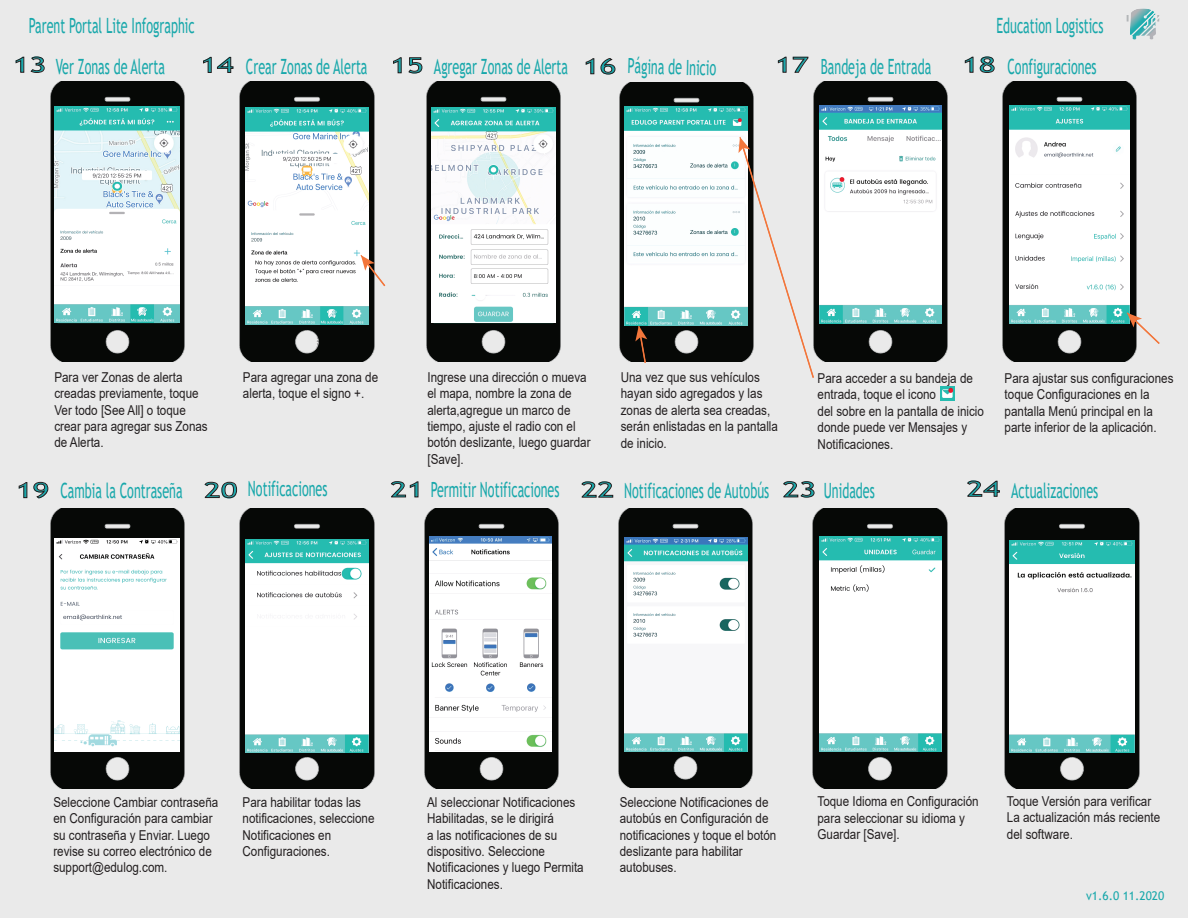
<style>
.page{position:relative;width:1188px;height:918px;background:#eaeaea}
.page>*{position:absolute;margin:0;border:0;box-sizing:border-box;transform-origin:0 0}
.t1{font:21px "Trebuchet MS";color:#19a8ab;scale:.6 1}
.t2{font:21px "Trebuchet MS";color:#19a8ab;scale:1.51 1}
.t3{font:13.65px/16.4px "Arial";color:#231f20;scale:.85 1}
.t4{font:12px "Trebuchet MS";color:#19a8ab}
</style>
<div class="page">
<img style="left:1126px;top:9px;width:33px;height:31px">
<svg style="left:15px;top:56px;width:30px;height:17px"></svg>
<svg style="left:581px;top:481px;width:33px;height:17px"></svg>
<svg style="left:391px;top:481px;width:28px;height:17px"></svg>
<svg style="left:585px;top:58px;width:31px;height:17px"></svg>
<svg style="left:393px;top:57px;width:9px;height:17px"></svg>
<svg style="left:408px;top:57px;width:15px;height:17px"></svg>
<svg style="left:203px;top:57px;width:31px;height:16px"></svg>
<svg style="left:204px;top:482px;width:33px;height:17px"></svg>
<svg style="left:18px;top:482px;width:31px;height:17px"></svg>
<svg style="left:778px;top:56px;width:31px;height:17px"></svg>
<img style="left:619px;top:82px;width:135px;height:280px">
<img style="left:1002px;top:81px;width:135px;height:280px">
<svg style="left:965px;top:56px;width:30px;height:17px"></svg>
<img style="left:50px;top:508px;width:135px;height:280px">
<img style="left:239px;top:508px;width:136px;height:280px">
<img style="left:424px;top:508px;width:135px;height:280px">
<img style="left:618px;top:508px;width:135px;height:280px">
<img style="left:812px;top:508px;width:136px;height:280px">
<img style="left:1004px;top:508px;width:136px;height:280px">
<svg style="left:783px;top:481px;width:32px;height:17px"></svg>
<img style="left:430px;top:536px;width:122px;height:215px">
<img style="left:940px;top:387px;width:15px;height:14px">
<img style="left:813px;top:81px;width:135px;height:280px">
<img style="left:426px;top:82px;width:135px;height:280px">
<svg style="left:635px;top:326px;width:12px;height:37px"></svg>
<svg style="left:967px;top:480px;width:33px;height:17px"></svg>
<img style="left:239px;top:82px;width:136px;height:280px">
<img style="left:50px;top:82px;width:135px;height:280px">
<img style="left:245px;top:107px;width:124px;height:217px">
<svg style="left:361px;top:255px;width:25px;height:33px"></svg>
<img style="left:55px;top:107px;width:124px;height:216px">
<img style="left:432px;top:107px;width:124px;height:215px">
<img style="left:624px;top:107px;width:123px;height:218px">
<svg style="left:738px;top:137px;width:77px;height:241px"></svg>
<img style="left:819px;top:105px;width:123px;height:219px">
<img style="left:1009px;top:106px;width:121px;height:218px">
<svg style="left:1127px;top:313px;width:33px;height:33px"></svg>
<img style="left:55px;top:539px;width:124px;height:212px">
<div style="left:1041px;top:152px;width:68px;height:10px;background:#fff"></div>
<img style="left:1045px;top:150px;width:50px;height:8px">
<div style="left:1067px;top:140px;width:36px;height:10px;background:#fff"></div>
<img style="left:246px;top:539px;width:123px;height:214px">
<img style="left:624px;top:538px;width:123px;height:213px">
<img style="left:819px;top:536px;width:123px;height:215px">
<img style="left:1010px;top:541px;width:124px;height:211px">
<h1 class="t1" style="left:29px;top:12px;width:278px">Parent Portal Lite Infographic</h1>
<h1 class="t1" style="left:997px;top:12px;width:180px">Education Logistics</h1>
<h1 class="t2" style="left:13px;top:52px;width:24px">13</h1>
<h1 class="t1" style="left:56px;top:54px;width:183px">Ver Zonas de Alerta</h1>
<h1 class="t1" style="left:628px;top:53px;width:149px;rotate:1deg">Página de Inicio</h1>
<h1 class="t2" style="left:962px;top:52px;width:24px">18</h1>
<h1 class="t2" style="left:775px;top:52px;width:24px">17</h1>
<h1 class="t2" style="left:200px;top:52px;width:24px">14</h1>
<h1 class="t2" style="left:390px;top:52px;width:24px">15</h1>
<h1 class="t2" style="left:583px;top:53px;width:24px">16</h1>
<h1 class="t1" style="left:1007px;top:53px;width:150px">Configuraciones</h1>
<h1 class="t1" style="left:434px;top:53px;width:225px">Agregar Zonas de Alerta</h1>
<h1 class="t1" style="left:821px;top:53px;width:186px">Bandeja de Entrada</h1>
<h1 class="t1" style="left:246px;top:54px;width:204px">Crear Zonas de Alerta</h1>
<p class="t3" style="left:54px;top:369px;width:182px">Para ver Zonas de alerta creadas previamente, toque<br>Ver todo [See All] o toque crear para agregar sus Zonas de Alerta.</p>
<h1 class="t1" style="left:60px;top:477px;width:205px">Cambia la Contraseña</h1>
<p class="t3" style="left:243px;top:369px;width:161px">Para agregar una zona de alerta, toque el signo +.</p>
<h1 class="t1" style="left:248px;top:476px;width:134px">Notificaciones</h1>
<h1 class="t2" style="left:16px;top:477px;width:24px">19</h1>
<h1 class="t2" style="left:204px;top:477px;width:24px">20</h1>
<p class="t3" style="left:427px;top:369px;width:193px">Ingrese una dirección o mueva el mapa, nombre la zona de alerta,agregue un marco de tiempo, ajuste el radio con el botón deslizante, luego guardar [Save].</p>
<h1 class="t2" style="left:391px;top:476px;width:113px">21 Permitir Notificaciones</h1>
<h1 class="t2" style="left:581px;top:477px;width:24px">22</h1>
<p class="t3" style="left:621px;top:369px;width:187px">Una vez que sus vehículos hayan sido agregados y las zonas de alerta sea creadas, serán enlistadas en la pantalla de inicio.</p>
<p class="t3" style="left:818px;top:370px;width:197px">Para acceder a su bandeja de entrada, toque el icono<br>del sobre en la pantalla de inicio donde puede ver Mensajes y<br>Notificaciones.</p>
<p class="t3" style="left:1005px;top:370px;width:200px">Para ajustar sus configuraciones toque Configuraciones en la pantalla Menú principal en la parte inferior de la aplicación.</p>
<h1 class="t1" style="left:624px;top:477px;width:419px">Notificaciones de Autobús 23 Unidades</h1>
<h1 class="t1" style="left:1011px;top:477px;width:147px">Actualizaciones</h1>
<h1 class="t2" style="left:967px;top:476px;width:24px">24</h1>
<p class="t3" style="left:53px;top:794px;width:196px">Seleccione Cambiar contraseña en Configuración para cambiar su contraseña y Enviar. Luego revise su correo electrónico de support@edulog.com.</p>
<p class="t3" style="left:620px;top:794px;width:186px">Seleccione Notificaciones de autobús en Configuración de notificaciones y toque el botón deslizante para habilitar autobuses.</p>
<p class="t3" style="left:1007px;top:793px;width:182px">Toque Versión para verificar<br>La actualización más reciente del software.</p>
<p class="t3" style="left:243px;top:794px;width:157px">Para habilitar todas las notificaciones, seleccione<br>Notificaciones en<br>Configuraciones.</p>
<p class="t3" style="left:427px;top:794px;width:186px">Al seleccionar Notificaciones<br>Habilitadas, se le dirigirá<br>a las notificaciones de su dispositivo. Seleccione<br>Notificaciones y luego Permita<br>Notificaciones.</p>
<p class="t3" style="left:818px;top:793px;width:191px">Toque Idioma en Configuración para seleccionar su idioma y<br>Guardar [Save].</p>
<p class="t4" style="left:1086px;top:888px;width:80px">v1.6.0 11.2020</p>
</div>
